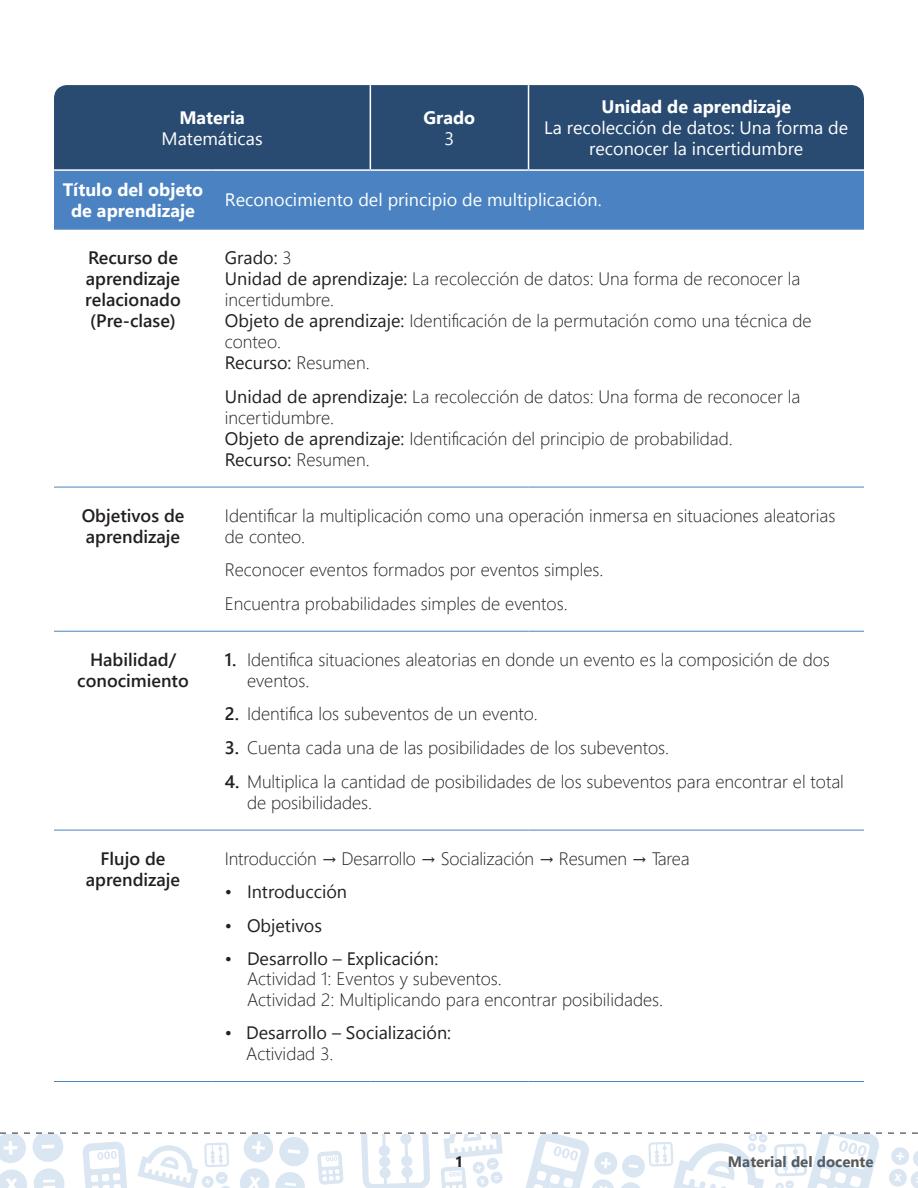
<style>
.page{position:relative;width:918px;height:1188px;background:#fff}
.page>*{position:absolute;margin:0;border:0;box-sizing:border-box;transform-origin:0 0}
.t1{font:300 18px/21px "Segoe UI";color:#231f20}
.t2{font:18px/21px "Segoe UI";color:#fff;text-align:center}
.t3{font:600 18px/21px "Segoe UI";color:#231f20}
.t4{font:18px "Segoe UI";color:#231f20}
.t5{font:700 18px/21px "Segoe UI";color:#fff;text-align:center}
.t6{font:700 15px "Segoe UI";color:#57585a}
.t7{font:700 15px "Segoe UI";color:#231f20}
.s1{font-weight:400}
.s2{font-weight:600}
</style>
<div class="page">
<svg style="left:0;top:1132px;width:918px;height:56px"></svg>
<div style="left:54px;top:85px;width:810px;height:84px;background:#294b71"></div>
<div style="left:54px;top:171px;width:810px;height:59px;background:#4a82c2"></div>
<hr style="left:370px;top:85px;width:1px;height:84px;background:#fff">
<hr style="left:528px;top:85px;width:1px;height:84px;background:#fff">
<hr style="left:54px;top:631px;width:158px;height:1px;background:#4a82c2">
<hr style="left:212px;top:631px;width:158px;height:1px;background:#4a82c2">
<hr style="left:370px;top:631px;width:159px;height:1px;background:#4a82c2">
<hr style="left:529px;top:631px;width:335px;height:1px;background:#4a82c2">
<hr style="left:54px;top:830px;width:158px;height:1px;background:#4a82c2">
<hr style="left:212px;top:830px;width:158px;height:1px;background:#4a82c2">
<hr style="left:370px;top:830px;width:159px;height:1px;background:#4a82c2">
<hr style="left:529px;top:830px;width:335px;height:1px;background:#4a82c2">
<hr style="left:54px;top:1081px;width:158px;height:1px;background:#4a82c2">
<hr style="left:212px;top:1081px;width:158px;height:1px;background:#4a82c2">
<hr style="left:370px;top:1081px;width:159px;height:1px;background:#4a82c2">
<hr style="left:529px;top:1081px;width:335px;height:1px;background:#4a82c2">
<hr style="left:54px;top:487px;width:158px;height:1px;background:#4a82c2">
<hr style="left:212px;top:487px;width:158px;height:1px;background:#4a82c2">
<hr style="left:370px;top:487px;width:159px;height:1px;background:#4a82c2">
<hr style="left:529px;top:487px;width:335px;height:1px;background:#4a82c2">
<p class="t5" style="left:179px;top:107px;width:67px">Materia</p>
<p class="t2" style="left:162px;top:127px;width:103px">Matemáticas</p>
<p class="t5" style="left:424px;top:107px;width:53px">Grado</p>
<p class="t2" style="left:445px;top:127px;width:11px">3</p>
<p class="t5" style="left:601px;top:96px;width:191px">Unidad de aprendizaje</p>
<p class="t2" style="left:544px;top:117px;width:306px">La recolección de datos: Una forma de reconocer la incertidumbre</p>
<p class="t5" style="left:63px;top:179px;width:142px">Título del objeto de aprendizaje</p>
<p class="t2" style="left:225px;top:189px;width:378px">Reconocimiento del principio de multiplicación.</p>
<p class="t3" style="left:85px;top:247px;width:97px">Recurso de aprendizaje relacionado (Pre-clase)</p>
<p class="t1" style="left:225px;top:246px;width:588px"><span class="s1">Grado:</span> 3<br><span class="s1">Unidad de aprendizaje:</span> La recolección de datos: Una forma de reconocer la incertidumbre.<br><span class="s1">Objeto de aprendizaje:</span> Identificación de la permutación como una técnica de conteo.<br><span class="s1">Recurso:</span> Resumen.</p>
<p class="t1" style="left:225px;top:385px;width:577px"><span class="s1">Unidad de aprendizaje:</span> La recolección de datos: Una forma de reconocer la incertidumbre.<br><span class="s1">Objeto de aprendizaje:</span> Identificación del principio de probabilidad.<br><span class="s1">Recurso:</span> Resumen.</p>
<p class="t3" style="left:82px;top:504px;width:104px">Objetivos de aprendizaje</p>
<p class="t1" style="left:225px;top:504px;width:612px">Identificar la multiplicación como una operación inmersa en situaciones aleatorias de conteo.</p>
<p class="t1" style="left:225px;top:552px;width:380px;line-height:33.8px">Reconocer eventos formados por eventos simples.<br>Encuentra probabilidades simples de eventos.</p>
<p class="t3" style="left:77px;top:649px;width:113px;text-align:center">Habilidad/ conocimiento</p>
<p class="t1" style="left:247px;top:648px;width:584px;text-indent:-22px"><span class="s2">1.</span> Identifica situaciones aleatorias en donde un evento es la composición de dos eventos.</p>
<p class="t1" style="left:225px;top:703px;width:314px"><span class="s2">2.</span> Identifica los subeventos de un evento.</p>
<p class="t1" style="left:225px;top:736px;width:446px"><span class="s2">3.</span> Cuenta cada una de las posibilidades de los subeventos.</p>
<p class="t1" style="left:247px;top:770px;width:599px;text-indent:-22px"><span class="s2">4.</span> Multiplica la cantidad de posibilidades de los subeventos para encontrar el total de posibilidades.</p>
<p class="t3" style="left:86px;top:847px;width:96px;text-align:center">Flujo de aprendizaje</p>
<p class="t1" style="left:225px;top:847px;width:466px">Introducción → Desarrollo → Socialización → Resumen → Tarea</p>
<p class="t4" style="left:225px;top:877px;width:124px">• Introducción</p>
<p class="t4" style="left:225px;top:911px;width:99px">• Objetivos</p>
<p class="t4" style="left:225px;top:944px;width:215px">• Desarrollo – Explicación:</p>
<p class="t1" style="left:247px;top:968px;width:418px;line-height:20.2px">Actividad 1: Eventos y subeventos.<br>Actividad 2: Multiplicando para encontrar posibilidades.</p>
<p class="t4" style="left:225px;top:1018px;width:228px">• Desarrollo – Socialización:</p>
<p class="t1" style="left:246px;top:1043px;width:89px">Actividad 3.</p>
<p class="t7" style="left:455px;top:1150px;width:10px">1</p>
<p class="t6" style="left:728px;top:1149px;width:147px">Material del docente</p>
</div>
